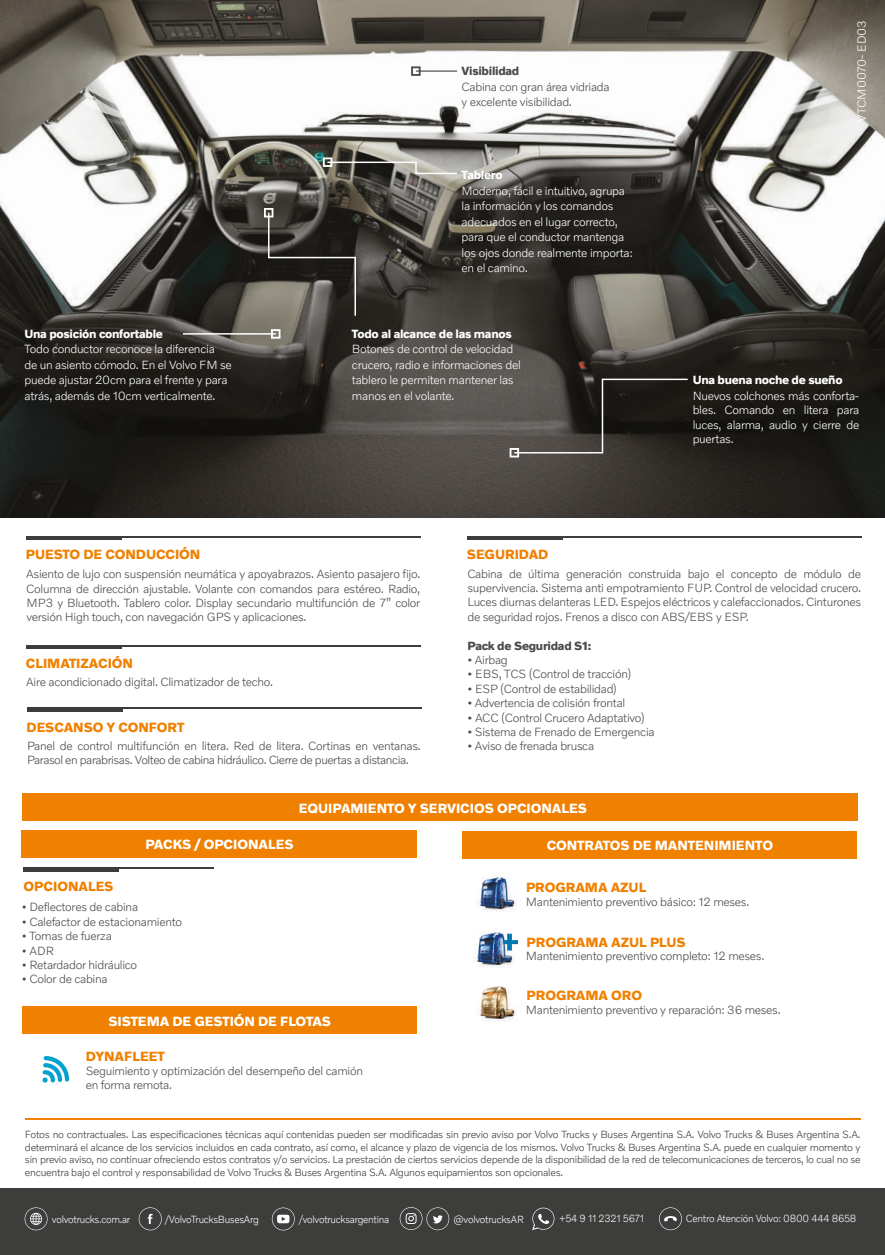
<style>
.page{position:relative;width:885px;height:1255px;background:#fff}
.page>*{position:absolute;margin:0;border:0;box-sizing:border-box;transform-origin:0 0}
.t1{font:700 13.5px "Volvo Novum";letter-spacing:-.005em;color:#f08000}
.t2{font:700 13.5px "Volvo Novum";letter-spacing:-.005em;color:#fff}
.t3{font:300 12px/14.4px "Volvo Novum";letter-spacing:-.025em;color:#4b4b4a}
.t4{font:300 12px/15.6px "Volvo Novum";letter-spacing:-.025em;color:#fff}
.t5{font:700 12px "Volvo Novum";letter-spacing:-.025em;color:#fff}
.t6{font:700 12px "Volvo Novum";letter-spacing:-.025em;color:#4b4b4a}
.t7{font:300 12px "Volvo Novum";letter-spacing:-.005em;color:#fff}
.t8{font:300 10.5px/12.6px "Volvo Novum";letter-spacing:-.025em;color:#3d3d3c;text-align:justify}
.t9{font:300 10.5px "Volvo Novum";letter-spacing:-.025em;color:#fff;scale:.95 1}
</style>
<div class="page">
<div style="left:22px;top:793px;width:835px;height:27px;background:#f08000"></div>
<div style="left:22px;top:1006px;width:394px;height:27px;background:#f08000"></div>
<div style="left:22px;top:830px;width:395px;height:27px;background:#f08000"></div>
<div style="left:462px;top:831px;width:394px;height:27px;background:#f08000"></div>
<svg style="left:42px;top:1056px;width:27px;height:26px"></svg>
<img style="left:476px;top:877px;width:40px;height:34px">
<img style="left:479px;top:986px;width:37px;height:35px">
<img style="left:473px;top:932px;width:41px;height:35px">
<svg style="left:503px;top:933px;width:15px;height:17px"></svg>
<img style="left:0;top:0;width:884px;height:517px">
<svg style="left:323px;top:157px;width:135px;height:18px;background:#84827c"></svg>
<hr style="left:416px;top:70px;width:41px;height:2px;background:#70706f">
<svg style="left:411px;top:66px;width:9px;height:10px"></svg>
<svg style="left:509px;top:378px;width:180px;height:79px;background:#3c3935"></svg>
<hr style="left:183px;top:333px;width:93px;height:1px;background:#fff">
<svg style="left:271px;top:329px;width:9px;height:9px"></svg>
<svg style="left:264px;top:208px;width:93px;height:109px;background:#43413c"></svg>
<hr style="left:27px;top:707px;width:394px;height:2px;background:#3d3d3c">
<hr style="left:27px;top:708px;width:96px;height:3px;background:#3d3d3c">
<hr style="left:26px;top:536px;width:394px;height:1px;background:#3d3d3c">
<hr style="left:26px;top:536px;width:96px;height:3px;background:#3d3d3c">
<hr style="left:26px;top:645px;width:394px;height:1px;background:#3d3d3c">
<hr style="left:26px;top:645px;width:96px;height:3px;background:#3d3d3c">
<hr style="left:467px;top:536px;width:394px;height:1px;background:#3d3d3c">
<hr style="left:467px;top:536px;width:96px;height:4px;background:#3d3d3c">
<hr style="left:23px;top:867px;width:190px;height:2px;background:#3d3d3c">
<hr style="left:23px;top:868px;width:96px;height:3px;background:#3d3d3c">
<div style="left:0;top:1188px;width:884px;height:66px;background:#3d3d3c"></div>
<hr style="left:25px;top:1118px;width:835px;height:1px;background:#f08000">
<svg style="left:139px;top:1207px;width:23px;height:23px"></svg>
<svg style="left:25px;top:1207px;width:23px;height:23px"></svg>
<svg style="left:399px;top:1207px;width:50px;height:23px"></svg>
<svg style="left:532px;top:1207px;width:22px;height:22px"></svg>
<svg style="left:272px;top:1207px;width:23px;height:23px"></svg>
<svg style="left:659px;top:1207px;width:22px;height:23px"></svg>
<p class="t5" style="left:25px;top:326px;width:140px">Una posición confortable</p>
<p class="t4" style="left:25px;top:341px;width:209px">Todo conductor reconoce la diferencia<br>de un asiento cómodo. En el Volvo FM se puede ajustar 20cm para el frente y para atrás, además de 10cm verticalmente.</p>
<p class="t6" style="left:461px;top:63px;width:59px">Visibilidad</p>
<p class="t3" style="left:461px;top:78px;width:149px;line-height:15.6px">Cabina con gran área vidriada y excelente visibilidad.</p>
<p class="t5" style="left:461px;top:167px;width:43px">Tablero</p>
<p class="t4" style="left:461px;top:182px;width:173px">Moderno, fácil e intuitivo, agrupa la información y los comandos adecuados en el lugar correcto, para que el conductor mantenga los ojos donde realmente importa: en el camino.</p>
<p class="t5" style="left:352px;top:326px;width:161px">Todo al alcance de las manos</p>
<p class="t4" style="left:352px;top:341px;width:170px">Botones de control de velocidad crucero, radio e informaciones del tablero le permiten mantener las manos en el volante.</p>
<p class="t7" style="left:854px;top:121px;width:103px;rotate:-90deg">VTCM0070- ED03</p>
<p class="t5" style="left:692px;top:372px;width:151px">Una buena noche de sueño</p>
<p class="t4" style="left:692px;top:388px;width:168px;line-height:14.4px;text-align:justify">Nuevos colchones más conforta&shy;bles. Comando en litera para luces, alarma, audio y cierre de puertas.</p>
<p class="t1" style="left:26px;top:546px;width:176px">PUESTO DE CONDUCCIÓN</p>
<p class="t3" style="left:26px;top:566px;width:395px;text-align:justify">Asiento de lujo con suspensión neumática y apoyabrazos. Asiento pasajero fijo.<br>Columna de dirección ajustable. Volante con comandos para estéreo. Radio, MP3 y Bluetooth. Tablero color. Display secundario multifunción de 7” color versión High touch, con navegación GPS y aplicaciones.</p>
<p class="t1" style="left:26px;top:655px;width:109px">CLIMATIZACIÓN</p>
<p class="t3" style="left:26px;top:674px;width:248px">Aire acondicionado digital. Climatizador de techo.</p>
<p class="t1" style="left:27px;top:718px;width:159px">DESCANSO Y CONFORT</p>
<p class="t3" style="left:27px;top:738px;width:395px">Panel de control multifunción en litera. Red de litera. Cortinas en ventanas.<br>Parasol en parabrisas. Volteo de cabina hidráulico. Cierre de puertas a distancia.</p>
<p class="t1" style="left:467px;top:546px;width:83px">SEGURIDAD</p>
<p class="t3" style="left:467px;top:565px;width:395px;text-align:justify">Cabina de última generación construida bajo el concepto de módulo de supervivencia. Sistema anti empotramiento FUP. Control de velocidad crucero.<br>Luces diurnas delanteras LED. Espejos eléctricos y calefaccionados. Cinturones de seguridad rojos. Frenos a disco con ABS/EBS y ESP.</p>
<p class="t6" style="left:467px;top:637px;width:126px">Pack de Seguridad S1:</p>
<p class="t3" style="left:467px;top:652px;width:42px">• Airbag</p>
<p class="t3" style="left:467px;top:666px;width:166px">• EBS, TCS (Control de tracción)</p>
<p class="t3" style="left:467px;top:681px;width:151px">• ESP (Control de estabilidad)</p>
<p class="t3" style="left:467px;top:695px;width:159px">• Advertencia de colisión frontal</p>
<p class="t3" style="left:467px;top:709px;width:179px">• ACC (Control Crucero Adaptativo)</p>
<p class="t3" style="left:467px;top:724px;width:189px">• Sistema de Frenado de Emergencia</p>
<p class="t3" style="left:467px;top:738px;width:128px">• Aviso de frenada brusca</p>
<p class="t2" style="left:299px;top:799px;width:289px">EQUIPAMIENTO Y SERVICIOS OPCIONALES</p>
<p class="t2" style="left:145px;top:836px;width:150px">PACKS / OPCIONALES</p>
<p class="t1" style="left:24px;top:877px;width:91px">OPCIONALES</p>
<p class="t3" style="left:22px;top:899px;width:118px">• Deflectores de cabina</p>
<p class="t3" style="left:22px;top:914px;width:161px">• Calefactor de estacionamiento</p>
<p class="t3" style="left:22px;top:928px;width:91px">• Tomas de fuerza</p>
<p class="t3" style="left:22px;top:942px;width:34px">• ADR</p>
<p class="t3" style="left:22px;top:957px;width:117px">• Retardador hidráulico</p>
<p class="t3" style="left:22px;top:971px;width:87px">• Color de cabina</p>
<p class="t2" style="left:108px;top:1012px;width:224px">SISTEMA DE GESTIÓN DE FLOTAS</p>
<p class="t1" style="left:86px;top:1047px;width:81px">DYNAFLEET</p>
<p class="t3" style="left:86px;top:1063px;width:279px">Seguimiento y optimización del desempeño del camión en forma remota.</p>
<p class="t2" style="left:546px;top:837px;width:228px">CONTRATOS DE MANTENIMIENTO</p>
<p class="t1" style="left:526px;top:879px;width:122px">PROGRAMA AZUL</p>
<p class="t3" style="left:526px;top:894px;width:225px">Mantenimiento preventivo básico: 12 meses.</p>
<p class="t1" style="left:526px;top:933px;width:161px">PROGRAMA AZUL PLUS</p>
<p class="t3" style="left:526px;top:948px;width:240px">Mantenimiento preventivo completo: 12 meses.</p>
<p class="t1" style="left:526px;top:986px;width:117px">PROGRAMA ORO</p>
<p class="t3" style="left:526px;top:1002px;width:256px">Mantenimiento preventivo y reparación: 36 meses.</p>
<p class="t8" style="left:25px;top:1127px;width:837px">Fotos no contractuales. Las especificaciones técnicas aquí contenidas pueden ser modificadas sin previo aviso por Volvo Trucks y Buses Argentina S.A. Volvo Trucks &amp; Buses Argentina S.A. determinará el alcance de los servicios incluidos en cada contrato, así como, el alcance y plazo de vigencia de los mismos. Volvo Trucks &amp; Buses Argentina S.A. puede en cualquier momento y sin previo aviso, no continuar ofreciendo estos contratos y/o servicios. La prestación de ciertos servicios depende de la disponibilidad de la red de telecomunicaciones de terceros, lo cual no se encuentra bajo el control y responsabilidad de Volvo Trucks &amp; Buses Argentina S.A. Algunos equipamientos son opcionales.</p>
<p class="t9" style="left:52px;top:1212px;width:84px">volvotrucks.com.ar</p>
<p class="t9" style="left:165px;top:1212px;width:100px">/VolvoTrucksBusesArg</p>
<p class="t9" style="left:299px;top:1212px;width:96px">/volvotrucksargentina</p>
<p class="t9" style="left:453px;top:1212px;width:76px">@volvotrucksAR</p>
<p class="t9" style="left:559px;top:1211px;width:91px">+54 9 11 2321 5671</p>
<p class="t9" style="left:686px;top:1211px;width:181px">Centro Atención Volvo: 0800 444 8658</p>
</div>
